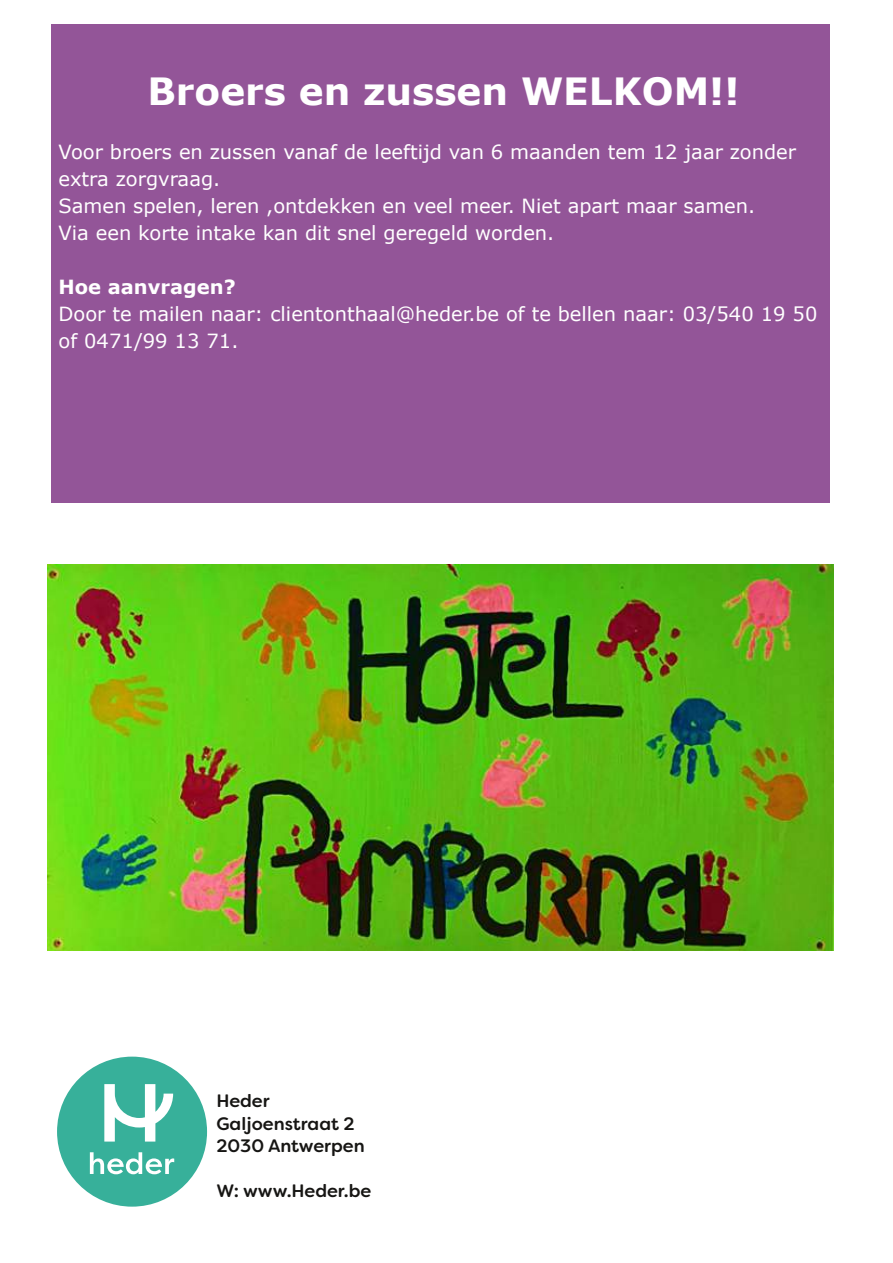
<style>
.page{position:relative;width:893px;height:1263px;background:#fff}
.page>*{position:absolute;margin:0;border:0;box-sizing:border-box;transform-origin:0 0}
.t1{font:700 37.5px "Verdana";color:#fff}
.t2{font:19.5px/27px "Verdana";color:#fff}
.t3{font:700 19.5px "Verdana";color:#fff}
.t4{font:500 18px/22.5px "Filson Soft";letter-spacing:-.005em;color:#161513}
</style>
<div class="page">
<div style="left:57px;top:1056px;width:150px;height:150px;background:#37b09a;border-radius:50%"></div>
<svg style="left:104px;top:1084px;width:69px;height:57px"></svg>
<svg style="left:90px;top:1152px;width:84px;height:22px"></svg>
<div style="left:51px;top:24px;width:779px;height:479px;background:#935598"></div>
<img style="left:47px;top:565px;width:786px;height:385px">
<h1 class="t1" style="left:147px;top:67px;width:593px">Broers en zussen WELKOM!!</h1>
<p class="t2" style="left:59px;top:138px;width:739px">Voor broers en zussen vanaf de leeftijd van 6 maanden tem 12 jaar zonder extra zorgvraag.<br>Samen spelen, leren ,ontdekken en veel meer. Niet apart maar samen.<br>Via een korte intake kan dit snel geregeld worden.</p>
<p class="t3" style="left:59px;top:274px;width:179px">Hoe aanvragen?</p>
<p class="t2" style="left:59px;top:300px;width:760px">Door te mailen naar: clientonthaal@heder.be of te bellen naar: 03/540 19 50 of 0471/99 13 71.</p>
<p class="t4" style="left:216px;top:1091px;width:150px">Heder<br>Galjoenstraat 2<br>2030 Antwerpen</p>
<p class="t4" style="left:216px;top:1181px;width:156px">W: www.Heder.be</p>
</div>
